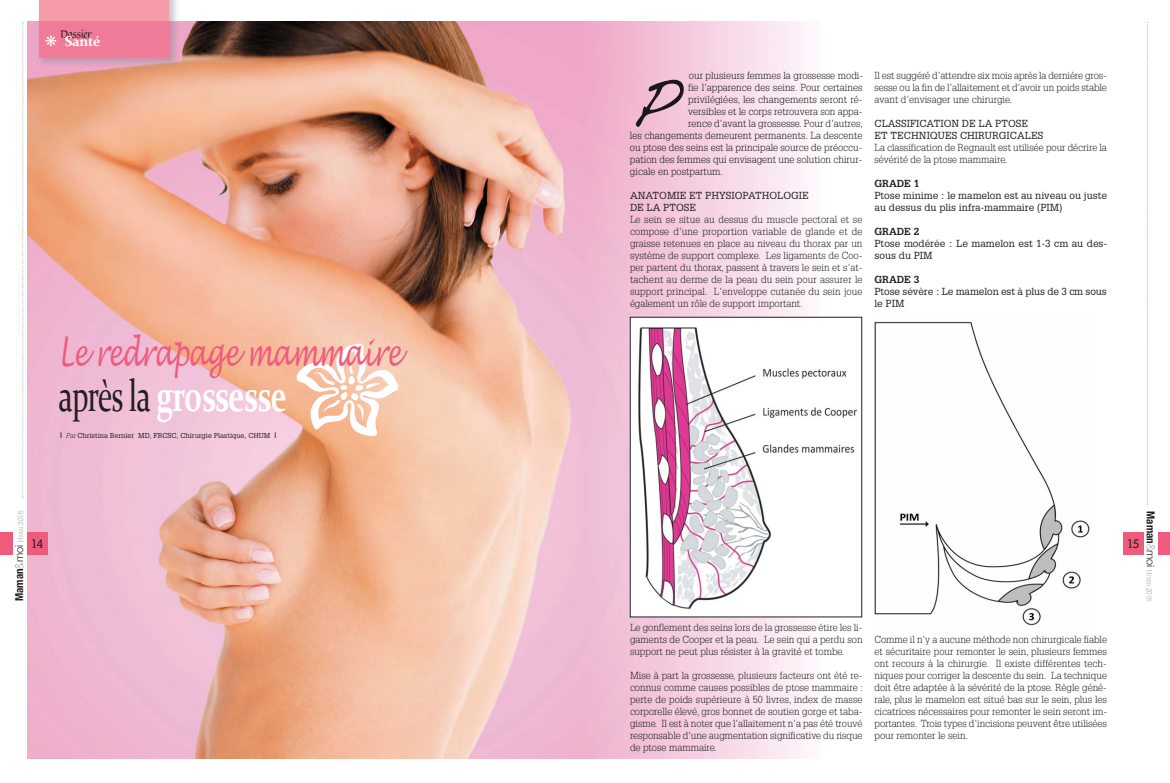
<style>
.page{position:relative;width:1170px;height:783px;background:#fff}
.page>*{position:absolute;margin:0;border:0;box-sizing:border-box;transform-origin:0 0}
.t1{font:72.9px "Handwriting Dakota";color:#1a1717}
.t2{font:60px "Dood Flow";color:#fff}
.t3{font:700 45px "Constantia";letter-spacing:-.015em;color:#fff;scale:.67 1}
.t4{font:italic 37.5px "Lucida Handwriting";letter-spacing:-.025em;color:#f05b7d;scale:.67 1}
.t5{font:15px "Balzano";letter-spacing:-.005em;color:#231f20}
.t6{font:700 14px "Constantia";letter-spacing:-.01em;color:#fff}
.t7{font:12px "Dead History Roman";color:#231f20}
.t8{font:700 condensed 11px "Helvetica Neue";color:#231f20}
.t9{font:300 10px/12px "Glypha";color:#231f20;text-align:justify}
.t10{font:300 10px "Glypha";color:#1a1717}
.t11{font:10px/12px "Glypha";color:#231f20}
.t12{font:700 10px "Glypha";color:#231f20}
.t13{font:700 8px "Glypha";color:#231f20}
.t14{font:7px "Glypha";color:#231f20}
.s1{font-weight:400;color:#231f20}
.s2{font-weight:300;font-style:italic}
.s3{font-weight:200;font-stretch:normal}
.s4{font-weight:300;font-stretch:normal}
.s5{font-family:"Glypha";font-weight:100;font-stretch:normal;font-size:7px}
.s6{font-family:"Glypha";font-weight:100;font-stretch:normal;font-size:5.2px}
</style>
<div class="page">
<img style="left:27px;top:22px;width:558px;height:736px">
<svg style="left:1147px;top:22px;width:1px;height:483px"></svg>
<div style="left:0;top:532px;width:48px;height:23px;background:#f05b7d"></div>
<img style="left:35px;top:0;width:147px;height:70px">
<div style="left:39px;top:0;width:130px;height:22px;background:#f69ca8"></div>
<div style="left:39px;top:22px;width:130px;height:35px;background:#f07b98"></div>
<div style="left:1123px;top:533px;width:47px;height:22px;background:#f05b7d"></div>
<div style="left:1144px;top:532px;width:13px;height:25px;background:#fff"></div>
<div style="left:13px;top:529px;width:14px;height:29px;background:#fff"></div>
<svg style="left:22px;top:22px;width:1px;height:476px"></svg>
<img style="left:636px;top:322px;width:222px;height:288px">
<div style="left:630px;top:317px;width:232px;height:300px;border:1px solid #231f20"></div>
<img style="left:875px;top:321px;width:215px;height:305px">
<h3 class="t5" style="left:61px;top:28px;width:33px">Dossier</h3>
<h3 class="t6" style="left:45px;top:33px;width:57px">❋ Santé</h3>
<h3 class="t4" style="left:59px;top:328px;width:513px">Le redrapage mammaire</h3>
<h3 class="t3" style="left:59px;top:369px;width:342px"><span class="s1">après la</span> grossesse</h3>
<p class="t14" style="left:66px;top:433px;width:206px"><span class="s2">Par</span> Christina Bernier MD, FRCSC, Chirurgie Plastique, CHUM</p>
<p class="t13" style="left:273px;top:433px;width:7px">|</p>
<h2 class="t2" style="left:295px;top:353px;width:107px">M</h2>
<p class="t13" style="left:58px;top:433px;width:7px">|</p>
<p class="t8" style="left:15px;top:601px;width:92px;rotate:-90deg">Maman<span class="s3">&amp;</span><span class="s4">moi</span> <span class="s5">H</span><span class="s6">IVER</span> <span class="s5">2015</span></p>
<p class="t7" style="left:32px;top:538px;width:13px">14</p>
<p class="t10" style="left:689px;top:72px;width:176px">our plusieurs femmes la grossesse modi-</p>
<p class="t10" style="left:688px;top:84px;width:176px">fie l’apparence des seins. Pour certaines</p>
<p class="t10" style="left:688px;top:96px;width:176px">privilégiées, les changements seront ré-</p>
<p class="t10" style="left:688px;top:108px;width:176px">versibles et le corps retrouvera son appa-</p>
<p class="t10" style="left:688px;top:120px;width:176px">rence d’avant la grossesse. Pour d’autres,</p>
<p class="t10" style="left:630px;top:132px;width:234px">les changements demeurent permanents. La descente</p>
<p class="t10" style="left:630px;top:144px;width:234px">ou ptose des seins est la principale source de préoccu-</p>
<p class="t10" style="left:630px;top:156px;width:234px">pation des femmes qui envisagent une solution chirur-</p>
<p class="t10" style="left:630px;top:168px;width:95px">gicale en postpartum.</p>
<p class="t11" style="left:630px;top:190px;width:180px">ANATOMIE ET PHYSIOPATHOLOGIE<br>DE LA PTOSE</p>
<p class="t9" style="left:630px;top:214px;width:234px">Le sein se situe au dessus du muscle pectoral et se compose d’une proportion variable de glande et de graisse retenues en place au niveau du thorax par un système de support complexe. Les ligaments de Coo&shy;per partent du thorax, passent à travers le sein et s’at&shy;tachent au derme de la peau du sein pour assurer le support principal. L’enveloppe cutanée du sein joue également un rôle de support important.</p>
<h1 class="t1" style="left:630px;top:50px;width:49px">P</h1>
<p class="t9" style="left:874px;top:70px;width:234px">Il est suggéré d’attendre six mois après la dernière gros&shy;sesse ou la fin de l’allaitement et d’avoir un poids stable avant d’envisager une chirurgie.</p>
<p class="t11" style="left:874px;top:118px;width:170px">CLASSIFICATION DE LA PTOSE<br>ET TECHNIQUES CHIRURGICALES</p>
<p class="t9" style="left:874px;top:142px;width:234px">La classification de Regnault est utilisée pour décrire la sévérité de la ptose mammaire.</p>
<p class="t12" style="left:874px;top:180px;width:46px">GRADE 1</p>
<p class="t11" style="left:874px;top:190px;width:234px">Ptose minime : le mamelon est au niveau ou juste au dessus du plis infra-mammaire (PIM)</p>
<p class="t12" style="left:874px;top:228px;width:46px">GRADE 2</p>
<p class="t11" style="left:874px;top:238px;width:234px">Ptose modérée : Le mamelon est 1-3 cm au des&shy;sous du PIM</p>
<p class="t12" style="left:874px;top:276px;width:46px">GRADE 3</p>
<p class="t11" style="left:874px;top:286px;width:234px">Ptose sévère : Le mamelon est à plus de 3 cm sous le PIM</p>
<p class="t9" style="left:630px;top:622px;width:234px">Le gonflement des seins lors de la grossesse étire les li&shy;gaments de Cooper et la peau. Le sein qui a perdu son support ne peut plus résister à la gravité et tombe.</p>
<p class="t9" style="left:630px;top:670px;width:234px">Mise à part la grossesse, plusieurs facteurs ont été re&shy;connus comme causes possibles de ptose mammaire : perte de poids supérieure à 50 livres, index de masse corporelle élevé, gros bonnet de soutien gorge et taba&shy;gisme. Il est à noter que l’allaitement n’a pas été trouvé responsable d’une augmentation significative du risque de ptose mammaire.</p>
<p class="t9" style="left:874px;top:634px;width:234px">Comme il n’y a aucune méthode non chirurgicale fiable et sécuritaire pour remonter le sein, plusieurs femmes ont recours à la chirurgie. Il existe différentes tech&shy;niques pour corriger la descente du sein. La technique doit être adaptée à la sévérité de la ptose. Règle géné&shy;rale, plus le mamelon est situé bas sur le sein, plus les cicatrices nécessaires pour remonter le sein seront im&shy;portantes. Trois types d’incisions peuvent être utilisées pour remonter le sein.</p>
<p class="t7" style="left:1128px;top:538px;width:12px">15</p>
<p class="t8" style="left:1155px;top:511px;width:92px;rotate:90deg">Maman<span class="s3">&amp;</span><span class="s4">moi</span> <span class="s5">H</span><span class="s6">IVER</span> <span class="s5">2015</span></p>
</div>
